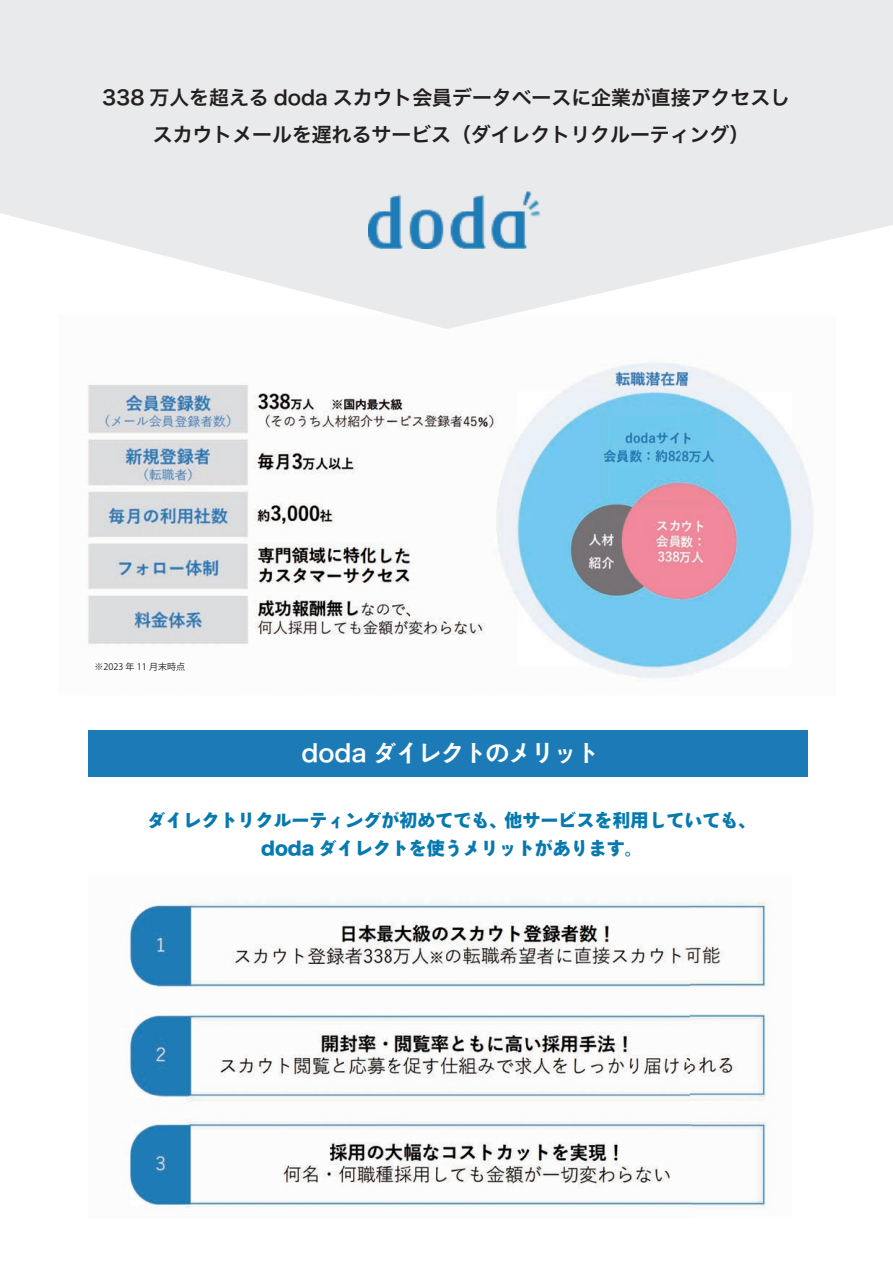
<style>
.page{position:relative;width:893px;height:1263px;background:#fff}
.page>*{position:absolute;margin:0;border:0;box-sizing:border-box;transform-origin:0 0}
.t1{font:24px "Hira Sans Old Std W6";letter-spacing:-.06em;color:#fff}
.t2{font:19.95px/37.7px "Hira Kaku Pro W6";color:#231f20;text-align:center}
.t3{font:18px/28.5px "Hira Sans Old Std W8";color:#0679ae;text-align:center}
.t4{font:9px "Koz Go Pr 6 N";color:#231f20}
</style>
<div class="page">
<img style="left:87px;top:362px;width:727px;height:317px">
<img style="left:122px;top:899px;width:649px;height:311px">
<div style="left:88px;top:730px;width:719px;height:46px;background:#1c7bb6"></div>
<svg style="left:0;top:0;width:893px;height:329px;fill:#e9eaeb"></svg>
<img style="left:368px;top:189px;width:175px;height:60px">
<p class="t2" style="left:102px;top:77px;width:689px">338 万人を超える doda スカウト会員データベースに企業が直接アクセスしスカウトメールを遅れるサービス（ダイレクトリクルーティング）</p>
<p class="t4" style="left:95px;top:662px;width:92px">※2023 年 11 月末時点</p>
<p class="t1" style="left:302px;top:734px;width:300px">doda ダイレクトのメリット</p>
<p class="t3" style="left:147px;top:806px;width:610px">ダイレクトリクルーティングが初めてでも、他サービスを利用していても、doda ダイレクトを使うメリットがあります。</p>
</div>
